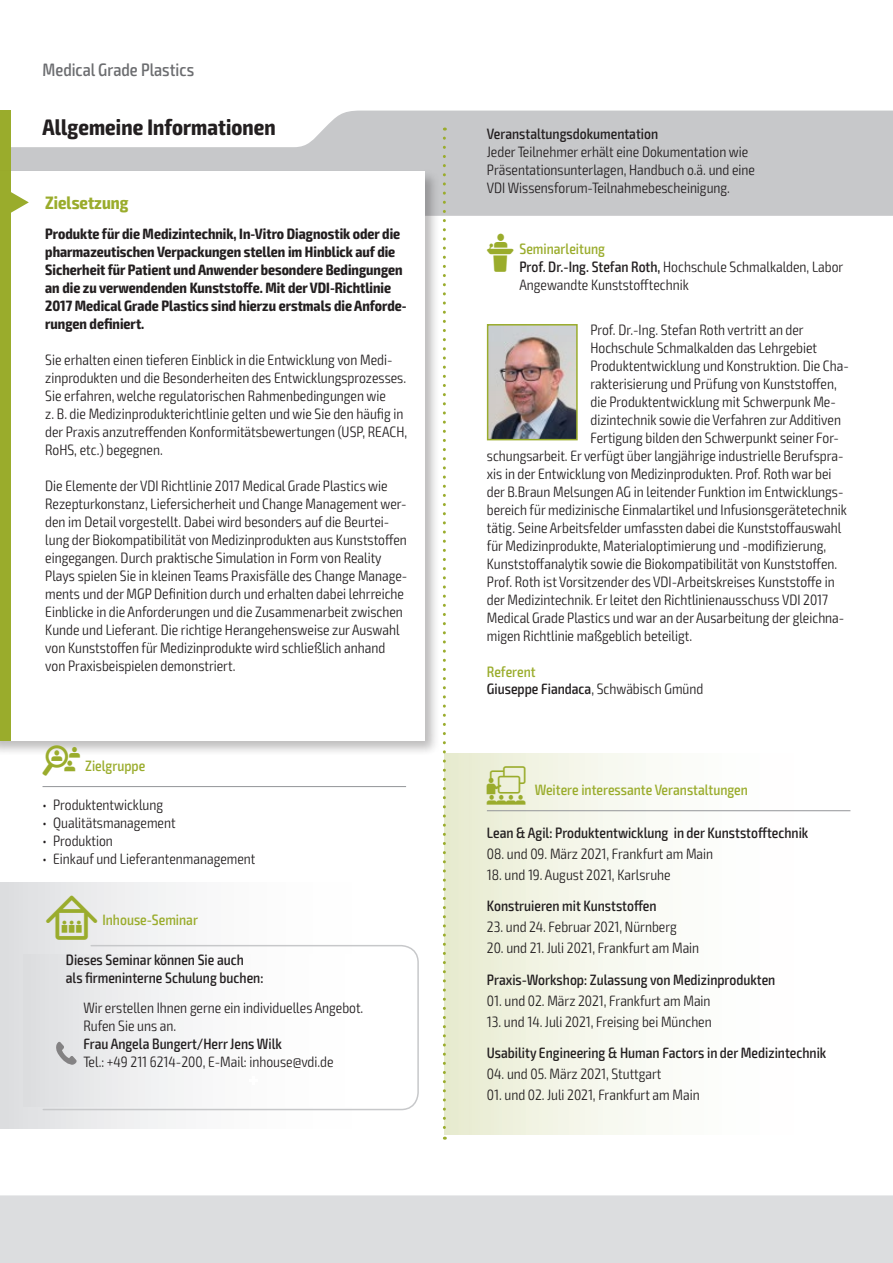
<style>
.page{position:relative;width:893px;height:1263px;background:#fff}
.page>*{position:absolute;margin:0;border:0;box-sizing:border-box;transform-origin:0 0}
.t1{font:700 condensed 22.5px "Exo 2";letter-spacing:.005em;color:#231f20}
.t2{font:500 condensed 18px "Exo 2";color:#6c6d70}
.t3{font:700 condensed 18px "Exo 2";color:#9aac2c}
.t4{font:300 condensed 15px/18px "Exo 2";color:#231f20}
.t5{font:500 condensed 15px/18px "Exo 2";color:#231f20}
.t6{font:700 condensed 15px/18px "Exo 2";color:#231f20}
.t7{font:500 condensed 15px "Exo 2";color:#9aac2c}
.s1{font-family:"VDI Iconset S4 A Regular";font-weight:400;font-stretch:normal}
.s2{font-family:"VDI Iconset S4 A Regular";font-weight:400;font-stretch:normal;font-size:15.45px}
.s3{font-family:"VDI Iconset S4 A Regular";font-weight:400;font-stretch:normal;color:#9aac2c}
.s4{font-weight:500;color:#9aac2c}
.s5{font-weight:500}
.s6{font-weight:300}
.s7{font-family:"VDI Iconset S4 A Regular";font-weight:400;font-stretch:normal;font-size:19.5px}
</style>
<div class="page">
<div style="left:0;top:1195px;width:893px;height:68px;background:#dcdddf"></div>
<svg style="left:11px;top:111px;width:881px;height:105px;fill:#c7c8ca"></svg>
<hr style="left:892px;top:111px;width:1px;height:105px;background:#9aac2c">
<div style="left:0;top:111px;width:11px;height:63px;background:#9aac2c"></div>
<div style="left:0;top:882px;width:419px;height:247px;background:linear-gradient(to right,#e2e3e5,#fff)"></div>
<svg style="left:42px;top:944px;width:377px;height:167px"></svg>
<div style="left:23px;top:954px;width:383px;height:152px;background:linear-gradient(to right,#e2e3e5,#fff)"></div>
<svg style="left:250px;top:1076px;width:8px;height:8px"></svg>
<svg style="left:56px;top:1042px;width:21px;height:23px"></svg>
<div style="left:0;top:168px;width:440px;height:588px;background:#231f20;opacity:.3"></div>
<div style="left:0;top:171px;width:424px;height:570px;background:#fff"></div>
<div style="left:0;top:171px;width:11px;height:570px;background:#9aac2c"></div>
<svg style="left:11px;top:192px;width:18px;height:21px"></svg>
<div style="left:444px;top:753px;width:406px;height:381px;background:linear-gradient(to right,#ebeed7,#fff)"></div>
<hr style="left:487px;top:810px;width:363px;height:1px;background:#939598">
<img style="left:490px;top:327px;width:85px;height:110px">
<div style="left:487px;top:324px;width:91px;height:116px;border:2px solid #9aac2c"></div>
<hr style="left:43px;top:786px;width:363px;height:1px;background:#939598">
<svg style="left:443px;top:138px;width:3px;height:1002px"></svg>
<p class="t2" style="left:43px;top:59px;width:153px">Medical Grade Plastics</p>
<h1 class="t1" style="left:43px;top:113px;width:235px">Allgemeine Informationen</h1>
<p class="t5" style="left:487px;top:125px;width:173px">Veranstaltungsdokumentation</p>
<p class="t4" style="left:487px;top:143px;width:270px">Jeder Teilnehmer erhält eine Dokumentation wie<br>Präsentationsunterlagen, Handbuch o.ä. und eine<br>VDI Wissensforum-Teilnahmebescheinigung.</p>
<p class="t3" style="left:45px;top:192px;width:85px">Zielsetzung</p>
<p class="t6" style="left:45px;top:225px;width:363px">Produkte für die Medizintechnik, In-Vitro Diagnostik oder die pharmazeutischen Verpackungen stellen im Hinblick auf die Sicherheit für Patient und Anwender besondere Bedingungen an die zu verwendenden Kunststoffe. Mit der VDI-Richtlinie 2017 Medical Grade Plastics sind hierzu erstmals die Anforde&shy;rungen definiert.</p>
<p class="t4" style="left:45px;top:351px;width:363px">Sie erhalten einen tieferen Einblick in die Entwicklung von Medi&shy;zinprodukten und die Besonderheiten des Entwicklungsprozesses.<br>Sie erfahren, welche regulatorischen Rahmenbedingungen wie<br>z. B. die Medizinprodukterichtlinie gelten und wie Sie den häufig in der Praxis anzutreffenden Konformitätsbewertungen (USP, REACH, RoHS, etc.) begegnen.</p>
<p class="t4" style="left:45px;top:477px;width:364px">Die Elemente der VDI Richtlinie 2017 Medical Grade Plastics wie Rezepturkonstanz, Liefersicherheit und Change Management wer&shy;den im Detail vorgestellt. Dabei wird besonders auf die Beurtei&shy;lung der Biokompatibilität von Medizinprodukten aus Kunststoffen eingegangen. Durch praktische Simulation in Form von Reality Plays spielen Sie in kleinen Teams Praxisfälle des Change Manage&shy;ments und der MGP Definition durch und erhalten dabei lehrreiche Einblicke in die Anforderungen und die Zusammenarbeit zwischen Kunde und Lieferant. Die richtige Herangehensweise zur Auswahl von Kunststoffen für Medizinprodukte wird schließlich anhand von Praxisbeispielen demonstriert.</p>
<p class="t7" style="left:43px;top:757px;width:104px"><span class="s1">Z</span> Zielgruppe</p>
<p class="t4" style="left:43px;top:796px;width:122px">• Produktentwicklung</p>
<p class="t4" style="left:43px;top:814px;width:135px">• Qualitätsmanagement</p>
<p class="t4" style="left:43px;top:832px;width:72px">• Produktion</p>
<p class="t4" style="left:43px;top:850px;width:214px">• Einkauf und Lieferantenmanagement</p>
<p class="t7" style="left:46px;top:911px;width:153px"><span class="s2">I</span> Inhouse-Seminar</p>
<p class="t5" style="left:66px;top:951px;width:199px">Dieses Seminar können Sie auch als firmeninterne Schulung buchen:</p>
<p class="t4" style="left:83px;top:999px;width:281px">Wir erstellen Ihnen gerne ein individuelles Angebot.<br>Rufen Sie uns an.</p>
<p class="t5" style="left:83px;top:1035px;width:200px">Frau Angela Bungert/Herr Jens Wilk</p>
<p class="t4" style="left:83px;top:1053px;width:252px">Tel.: +49 211 6214-200, E-Mail: inhouse@vdi.de</p>
<p class="t4" style="left:519px;top:240px;width:325px;text-indent:-33px"><span class="s3">L</span> <span class="s4">Seminarleitung<br></span><span class="s5">Prof. Dr.-Ing. Stefan Roth,</span> Hochschule Schmalkalden, Labor<br>Angewandte Kunststofftechnik</p>
<p class="t4" style="left:590px;top:321px;width:215px">Prof. Dr.-Ing. Stefan Roth vertritt an der</p>
<p class="t4" style="left:590px;top:339px;width:228px">Hochschule Schmalkalden das Lehrgebiet</p>
<p class="t4" style="left:590px;top:357px;width:260px">Produktentwicklung und Konstruktion. Die Cha-</p>
<p class="t4" style="left:590px;top:375px;width:248px">rakterisierung und Prüfung von Kunststoffen,</p>
<p class="t4" style="left:590px;top:393px;width:247px">die Produktentwicklung mit Schwerpunk Me-</p>
<p class="t4" style="left:590px;top:411px;width:252px">dizintechnik sowie die Verfahren zur Additiven</p>
<p class="t4" style="left:590px;top:429px;width:250px">Fertigung bilden den Schwerpunkt seiner For-</p>
<p class="t4" style="left:487px;top:447px;width:358px">schungsarbeit. Er verfügt über langjährige industrielle Berufspra-</p>
<p class="t4" style="left:487px;top:465px;width:346px">xis in der Entwicklung von Medizinprodukten. Prof. Roth war bei</p>
<p class="t4" style="left:487px;top:483px;width:358px">der B.Braun Melsungen AG in leitender Funktion im Entwicklungs-</p>
<p class="t4" style="left:487px;top:501px;width:361px">bereich für medizinische Einmalartikel und Infusionsgerätetechnik</p>
<p class="t4" style="left:487px;top:519px;width:356px">tätig. Seine Arbeitsfelder umfassten dabei die Kunststoffauswahl</p>
<p class="t4" style="left:487px;top:537px;width:341px">für Medizinprodukte, Materialoptimierung und -modifizierung,</p>
<p class="t4" style="left:487px;top:555px;width:352px">Kunststoffanalytik sowie die Biokompatibilität von Kunststoffen.</p>
<p class="t4" style="left:487px;top:573px;width:349px">Prof. Roth ist Vorsitzender des VDI-Arbeitskreises Kunststoffe in</p>
<p class="t4" style="left:487px;top:591px;width:343px">der Medizintechnik. Er leitet den Richtlinienausschuss VDI 2017</p>
<p class="t4" style="left:487px;top:609px;width:359px">Medical Grade Plastics und war an der Ausarbeitung der gleichna-</p>
<p class="t4" style="left:487px;top:627px;width:207px">migen Richtlinie maßgeblich beteiligt.</p>
<p class="t7" style="left:487px;top:662px;width:50px">Referent</p>
<p class="t5" style="left:487px;top:680px;width:218px">Giuseppe Fiandaca<span class="s6">, Schwäbisch Gmünd</span></p>
<p class="t7" style="left:487px;top:781px;width:263px"><span class="s7">W</span> Weitere interessante Veranstaltungen</p>
<p class="t5" style="left:487px;top:824px;width:323px">Lean &amp; Agil: Produktentwicklung in der Kunststofftechnik</p>
<p class="t4" style="left:487px;top:845px;width:228px">08. und 09. März 2021, Frankfurt am Main</p>
<p class="t4" style="left:487px;top:866px;width:185px">18. und 19. August 2021, Karlsruhe</p>
<p class="t5" style="left:487px;top:897px;width:171px">Konstruieren mit Kunststoffen</p>
<p class="t4" style="left:487px;top:918px;width:191px">23. und 24. Februar 2021, Nürnberg</p>
<p class="t4" style="left:487px;top:939px;width:214px">20. und 21. Juli 2021, Frankfurt am Main</p>
<p class="t5" style="left:487px;top:971px;width:290px">Praxis-Workshop: Zulassung von Medizinprodukten</p>
<p class="t4" style="left:487px;top:992px;width:225px">01. und 02. März 2021, Frankfurt am Main</p>
<p class="t4" style="left:487px;top:1013px;width:226px">13. und 14. Juli 2021, Freising bei München</p>
<p class="t5" style="left:487px;top:1044px;width:341px">Usability Engineering &amp; Human Factors in der Medizintechnik</p>
<p class="t4" style="left:487px;top:1065px;width:176px">04. und 05. März 2021, Stuttgart</p>
<p class="t4" style="left:487px;top:1086px;width:214px">01. und 02. Juli 2021, Frankfurt am Main</p>
</div>
